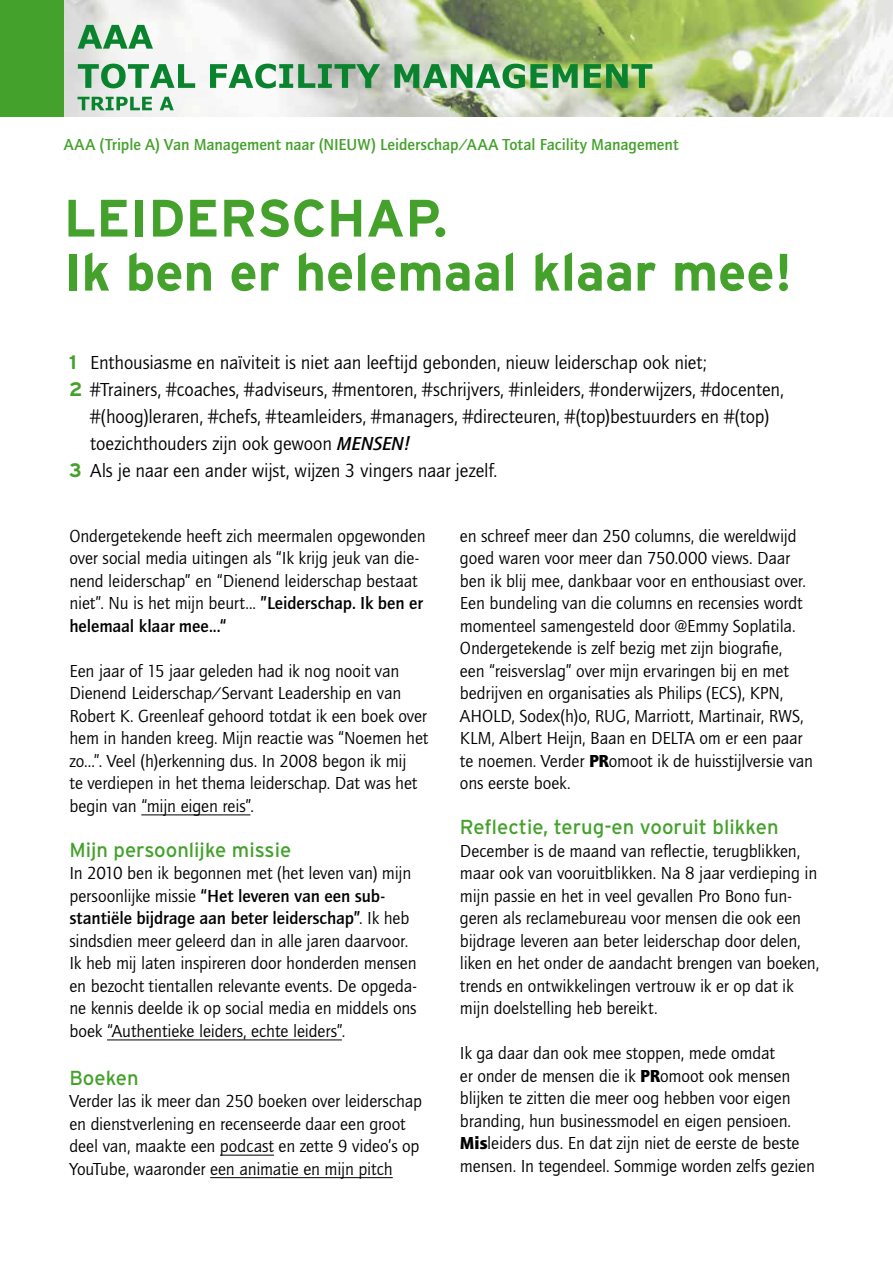
<style>
.page{position:relative;width:893px;height:1263px;background:#fff}
.page>*{position:absolute;margin:0;border:0;box-sizing:border-box;transform-origin:0 0}
.t1{font:700 52.5px/54px "Interstate";color:#44a12b}
.t2{font:20.25px "Interstate";color:#44a12b}
.t3{font:19.5px "Quay Sans";letter-spacing:-.005em;color:#000}
.t4{font:18px/22.5px "Quay Sans";letter-spacing:-.005em;color:#000}
.t5{font:500 16.5px "Quay Sans";color:#44a12b}
.s1{font-family:"Interstate";font-weight:700;color:#44a12b}
.s2{font-weight:500;font-style:italic}
.s3{font-weight:500}
.s4{font-weight:900}
</style>
<div class="page">
<img style="left:64px;top:0;width:829px;height:117px">
<img style="left:78px;top:25px;width:75px;height:24px">
<img style="left:101px;top:64px;width:551px;height:24px">
<img style="left:78px;top:97px;width:96px;height:13px">
<div style="left:0;top:0;width:64px;height:117px;background:#44a12b"></div>
<hr style="left:141px;top:815px;width:109px;height:1px;background:#000">
<hr style="left:107px;top:1040px;width:235px;height:1px;background:#000">
<hr style="left:220px;top:1155px;width:54px;height:1px;background:#000">
<hr style="left:210px;top:1177px;width:183px;height:1px;background:#000">
<p class="t5" style="left:64px;top:136px;width:616px">AAA (Triple A) Van Management naar (NIEUW) Leiderschap/AAA Total Facility Management</p>
<h1 class="t1" style="left:64px;top:191px;width:730px">LEIDERSCHAP.<br>Ik ben er helemaal klaar mee!</h1>
<p class="t3" style="left:69px;top:352px;width:639px"><span class="s1">1</span> Enthousiasme en naïviteit is niet aan leeftijd gebonden, nieuw leiderschap ook niet;</p>
<p class="t3" style="left:69px;top:379px;width:716px"><span class="s1">2</span> #Trainers, #coaches, #adviseurs, #mentoren, #schrijvers, #inleiders, #onderwijzers, #docenten,</p>
<p class="t3" style="left:90px;top:406px;width:681px">#(hoog)leraren, #chefs, #teamleiders, #managers, #directeuren, #(top)bestuurders en #(top)</p>
<p class="t3" style="left:90px;top:433px;width:322px">toezichthouders zijn ook gewoon <span class="s2">MENSEN!</span></p>
<p class="t3" style="left:69px;top:460px;width:430px"><span class="s1">3</span> Als je naar een ander wijst, wijzen 3 vingers naar jezelf.</p>
<p class="t4" style="left:69px;top:525px;width:358px">Ondergetekende heeft zich meermalen opgewonden over social media uitingen als “Ik krijg jeuk van die&shy;nend leiderschap” en “Dienend leiderschap bestaat niet”. Nu is het mijn beurt... <span class="s3">”Leiderschap. Ik ben er helemaal klaar mee...“</span></p>
<p class="t4" style="left:69px;top:660px;width:360px">Een jaar of 15 jaar geleden had ik nog nooit van Dienend Leiderschap/Servant Leadership en van Robert K. Greenleaf gehoord totdat ik een boek over hem in handen kreeg. Mijn reactie was “Noemen het zo...”. Veel (h)erkenning dus. In 2008 begon ik mij<br>te verdiepen in het thema leiderschap. Dat was het begin van “mijn eigen reis”.</p>
<p class="t2" style="left:69px;top:838px;width:223px">Mijn persoonlijke missie</p>
<p class="t4" style="left:69px;top:862px;width:349px">In 2010 ben ik begonnen met (het leven van) mijn persoonlijke missie <span class="s3">“Het leveren van een sub&shy;stantiële bijdrage aan beter leiderschap”</span>. Ik heb sindsdien meer geleerd dan in alle jaren daarvoor.<br>Ik heb mij laten inspireren door honderden mensen en bezocht tientallen relevante events. De opgeda&shy;ne kennis deelde ik op social media en middels ons boek “Authentieke leiders, echte leiders”.</p>
<p class="t2" style="left:69px;top:1066px;width:71px">Boeken</p>
<p class="t4" style="left:69px;top:1090px;width:354px">Verder las ik meer dan 250 boeken over leiderschap en dienstverlening en recenseerde daar een groot deel van, maakte een podcast en zette 9 video’s op YouTube, waaronder een animatie en mijn pitch</p>
<p class="t4" style="left:460px;top:525px;width:355px">en schreef meer dan 250 columns, die wereldwijd goed waren voor meer dan 750.000 views. Daar ben ik blij mee, dankbaar voor en enthousiast over.<br>Een bundeling van die columns en recensies wordt momenteel samengesteld door @Emmy Soplatila.<br>Ondergetekende is zelf bezig met zijn biografie,<br>een “reisverslag” over mijn ervaringen bij en met bedrijven en organisaties als Philips (ECS), KPN, AHOLD, Sodex(h)o, RUG, Marriott, Martinair, RWS, KLM, Albert Heijn, Baan en DELTA om er een paar te noemen. Verder <span class="s4">PR</span>omoot ik de huisstijlversie van ons eerste boek.</p>
<p class="t2" style="left:460px;top:816px;width:320px">Reflectie, terug-en vooruit blikken</p>
<p class="t4" style="left:460px;top:840px;width:361px">December is de maand van reflectie, terugblikken, maar ook van vooruitblikken. Na 8 jaar verdieping in mijn passie en het in veel gevallen Pro Bono fun&shy;geren als reclamebureau voor mensen die ook een bijdrage leveren aan beter leiderschap door delen, liken en het onder de aandacht brengen van boeken, trends en ontwikkelingen vertrouw ik er op dat ik mijn doelstelling heb bereikt.</p>
<p class="t4" style="left:460px;top:1042px;width:357px">Ik ga daar dan ook mee stoppen, mede omdat<br>er onder de mensen die ik <span class="s4">PR</span>omoot ook mensen blijken te zitten die meer oog hebben voor eigen branding, hun businessmodel en eigen pensioen.<br><span class="s4">Mis</span>leiders dus. En dat zijn niet de eerste de beste mensen. In tegendeel. Sommige worden zelfs gezien</p>
</div>
